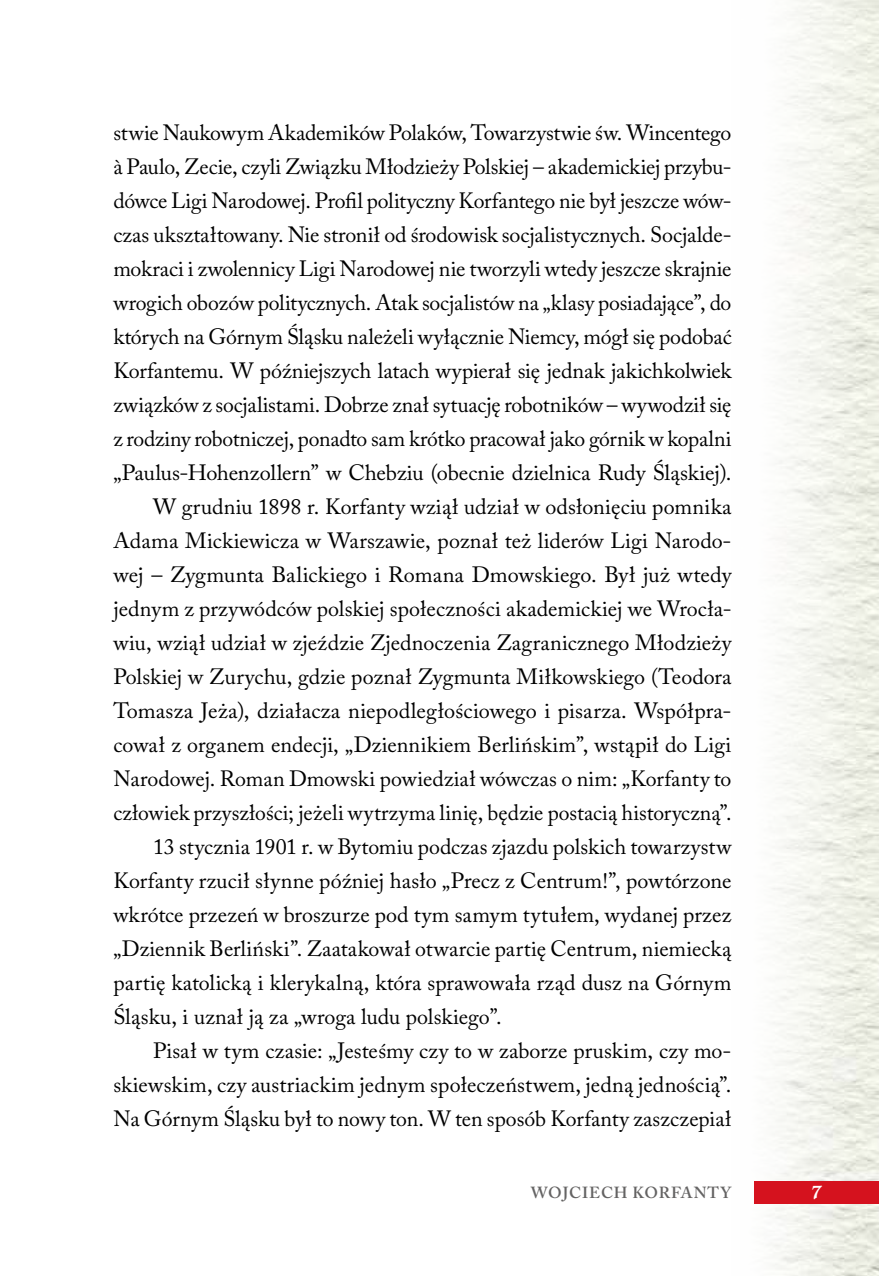
<style>
.page{position:relative;width:879px;height:1276px;background:#fff}
.page>*{position:absolute;margin:0;border:0;box-sizing:border-box;transform-origin:0 0}
.t1{font:22px "Adobe Caslon Pro";color:#000}
.t2{font:700 20px "Caxton Bk EU";color:#fff}
.t3{font:600 16px "Adobe Caslon Pro";letter-spacing:.055em;color:#646363}
</style>
<div class="page">
<img style="left:754px;top:0;width:125px;height:1276px">
<div style="left:754px;top:1181px;width:125px;height:22px;background:#d5121e"></div>
<p class="t1" style="left:113px;top:120px;width:619px">stwie Naukowym Akademików Polaków, Towarzystwie św. Wincentego</p>
<p class="t1" style="left:113px;top:154px;width:619px">à Paulo, Zecie, czyli Związku Młodzieży Polskiej – akademickiej przybu-</p>
<p class="t1" style="left:113px;top:188px;width:619px">dówce Ligi Narodowej. Profil polityczny Korfantego nie był jeszcze wów-</p>
<p class="t1" style="left:113px;top:222px;width:619px">czas ukształtowany. Nie stronił od środowisk socjalistycznych. Socjalde-</p>
<p class="t1" style="left:113px;top:256px;width:619px">mokraci i zwolennicy Ligi Narodowej nie tworzyli wtedy jeszcze skrajnie</p>
<p class="t1" style="left:113px;top:290px;width:619px">wrogich obozów politycznych. Atak socjalistów na „klasy posiadające”, do</p>
<p class="t1" style="left:113px;top:324px;width:620px">których na Górnym Śląsku należeli wyłącznie Niemcy, mógł się podobać</p>
<p class="t1" style="left:113px;top:358px;width:619px">Korfantemu. W późniejszych latach wypierał się jednak jakichkolwiek</p>
<p class="t1" style="left:113px;top:392px;width:619px">związków z socjalistami. Dobrze znał sytuację robotników – wywodził się</p>
<p class="t1" style="left:113px;top:426px;width:619px">z rodziny robotniczej, ponadto sam krótko pracował jako górnik w kopalni</p>
<p class="t1" style="left:113px;top:460px;width:619px">„Paulus-Hohenzollern” w Chebziu (obecnie dzielnica Rudy Śląskiej).</p>
<p class="t1" style="left:153px;top:494px;width:580px">W grudniu 1898 r. Korfanty wziął udział w odsłonięciu pomnika</p>
<p class="t1" style="left:113px;top:528px;width:619px">Adama Mickiewicza w Warszawie, poznał też liderów Ligi Narodo-</p>
<p class="t1" style="left:113px;top:562px;width:619px">wej – Zygmunta Balickiego i Romana Dmowskiego. Był już wtedy</p>
<p class="t1" style="left:113px;top:596px;width:619px">jednym z przywódców polskiej społeczności akademickiej we Wrocła-</p>
<p class="t1" style="left:113px;top:630px;width:619px">wiu, wziął udział w zjeździe Zjednoczenia Zagranicznego Młodzieży</p>
<p class="t1" style="left:113px;top:664px;width:620px">Polskiej w Zurychu, gdzie poznał Zygmunta Miłkowskiego (Teodora</p>
<p class="t1" style="left:113px;top:698px;width:619px">Tomasza Jeża), działacza niepodległościowego i pisarza. Współpra-</p>
<p class="t1" style="left:113px;top:732px;width:619px">cował z organem endecji, „Dziennikiem Berlińskim”, wstąpił do Ligi</p>
<p class="t1" style="left:113px;top:766px;width:619px">Narodowej. Roman Dmowski powiedział wówczas o nim: „Korfanty to</p>
<p class="t1" style="left:113px;top:800px;width:619px">człowiek przyszłości; jeżeli wytrzyma linię, będzie postacią historyczną”.</p>
<p class="t1" style="left:153px;top:834px;width:580px">13 stycznia 1901 r. w Bytomiu podczas zjazdu polskich towarzystw</p>
<p class="t1" style="left:113px;top:868px;width:619px">Korfanty rzucił słynne później hasło „Precz z Centrum!”, powtórzone</p>
<p class="t1" style="left:113px;top:902px;width:619px">wkrótce przezeń w broszurze pod tym samym tytułem, wydanej przez</p>
<p class="t1" style="left:113px;top:936px;width:619px">„Dziennik Berliński”. Zaatakował otwarcie partię Centrum, niemiecką</p>
<p class="t1" style="left:113px;top:970px;width:619px">partię katolicką i klerykalną, która sprawowała rząd dusz na Górnym</p>
<p class="t1" style="left:113px;top:1004px;width:390px">Śląsku, i uznał ją za „wroga ludu polskiego”.</p>
<p class="t1" style="left:153px;top:1038px;width:580px">Pisał w tym czasie: „Jesteśmy czy to w zaborze pruskim, czy mo-</p>
<p class="t1" style="left:113px;top:1072px;width:619px">skiewskim, czy austriackim jednym społeczeństwem, jedną jednością”.</p>
<p class="t1" style="left:113px;top:1106px;width:619px">Na Górnym Śląsku był to nowy ton. W ten sposób Korfanty zaszczepiał</p>
<p class="t3" style="left:531px;top:1183px;width:202px">WOJCIECH KORFANTY</p>
<p class="t2" style="left:810px;top:1179px;width:13px">7</p>
</div>
